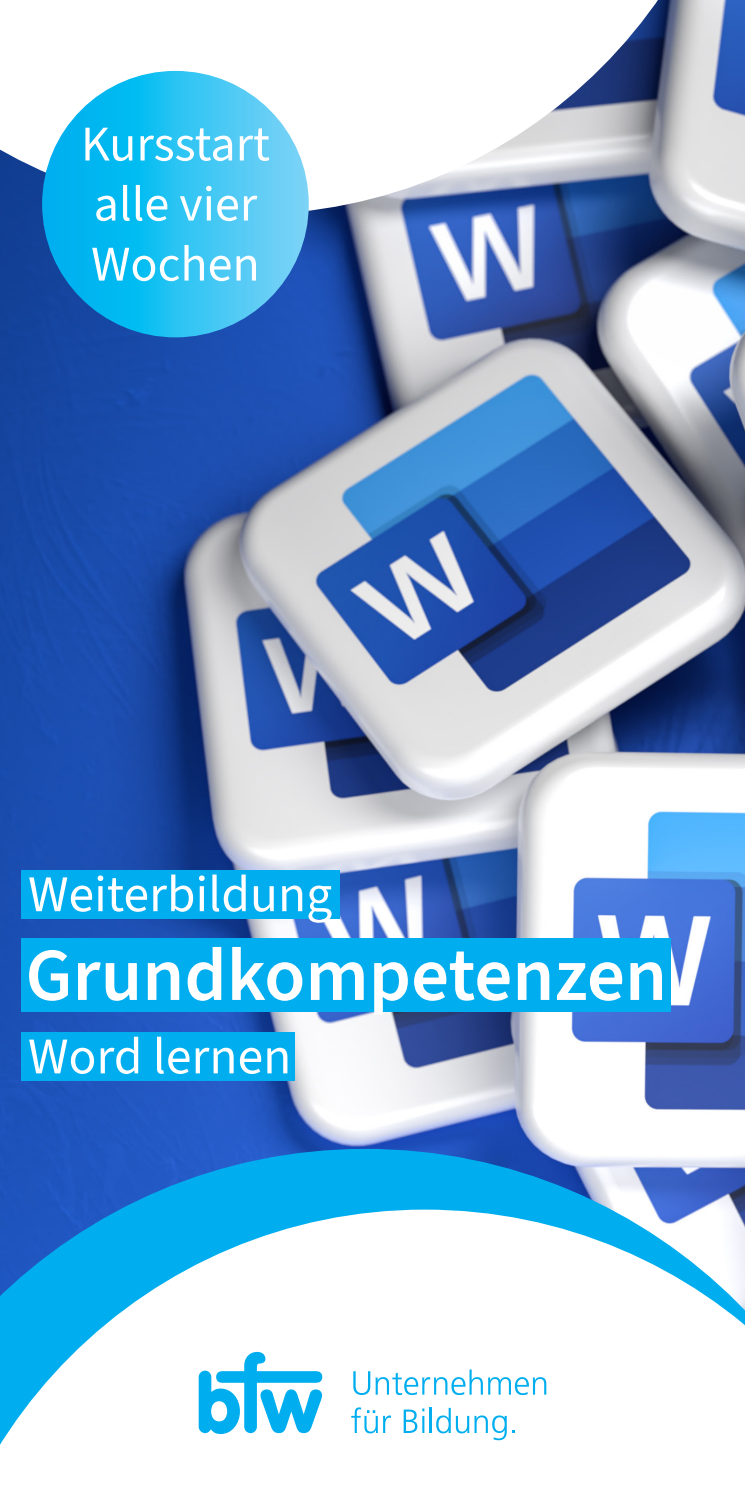
<style>
.page{position:relative;width:745px;height:1489px;background:#fff}
.page>*{position:absolute;margin:0;border:0;box-sizing:border-box;transform-origin:0 0}
.t1{font:600 75px "Source Sans 3";color:#fff}
.t2{font:51.5px "Source Sans 3";color:#fff}
.t3{font:50px "Source Sans 3";color:#fff}
</style>
<div class="page">
<img style="left:0;top:214px;width:744px;height:934px">
<div style="left:21px;top:869px;width:319px;height:49px;background:#00aeef"></div>
<div style="left:21px;top:1031px;width:273px;height:49px;background:#00aeef"></div>
<div style="left:21px;top:938px;width:649px;height:74px;background:#00aeef"></div>
<svg style="left:0;top:0;width:744px;height:214px"></svg>
<svg style="left:0;top:1148px;width:744px;height:61px;background:#3091db"></svg>
<svg style="left:0;top:1209px;width:744px;height:236px"></svg>
<svg style="left:198px;top:1351px;width:124px;height:82px"></svg>
<svg style="left:353px;top:1369px;width:193px;height:25px"></svg>
<svg style="left:351px;top:1407px;width:26px;height:26px"></svg>
<svg style="left:383px;top:1415px;width:8px;height:17px"></svg>
<svg style="left:403px;top:1408px;width:21px;height:24px"></svg>
<hr style="left:429px;top:1407px;width:2px;height:25px;background:#00aeef">
<svg style="left:436px;top:1407px;width:70px;height:32px"></svg>
<svg style="left:42px;top:71px;width:266px;height:266px;background:#2ac1f2"></svg>
<p class="t3" style="left:81px;top:113px;width:190px">Kursstart</p>
<p class="t3" style="left:94px;top:173px;width:165px">alle vier</p>
<p class="t3" style="left:91px;top:233px;width:170px">Wochen</p>
<p class="t2" style="left:28px;top:861px;width:305px">Weiterbildung</p>
<p class="t1" style="left:25px;top:926px;width:642px">Grundkompetenzen</p>
<p class="t2" style="left:28px;top:1023px;width:265px">Word lernen</p>
</div>
